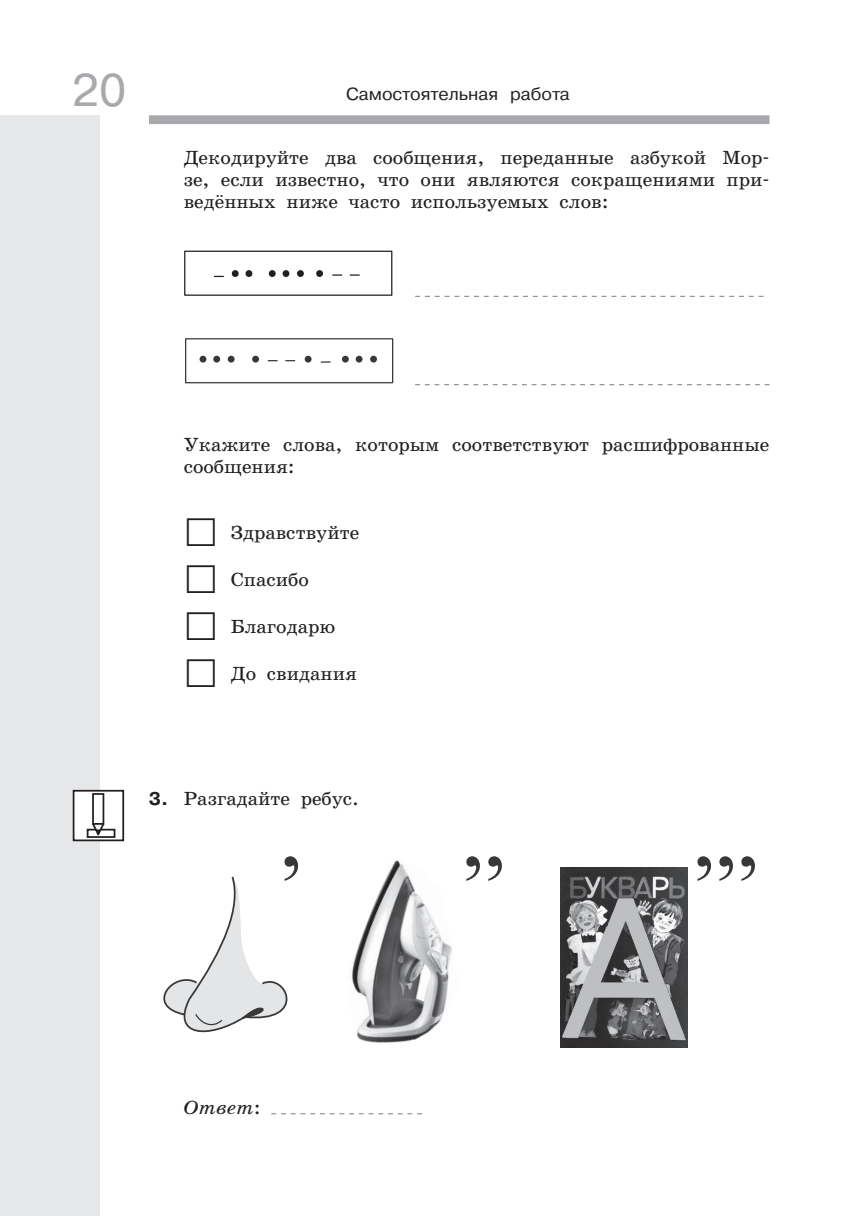
<style>
.page{position:relative;width:844px;height:1216px;background:#fff}
.page>*{position:absolute;margin:0;border:0;box-sizing:border-box;transform-origin:0 0}
.t1{font:45.5px "Pragmatica C San Pin";color:#a8a9ad}
.t2{font:19.25px/22.1px "School Book C San Pin";color:#231f20;text-align:justify}
.t3{font:italic 19.25px "School Book C San Pin";color:#231f20}
.t4{font:17.5px "Pragmatica C San Pin";color:#231f20}
.s1{font-family:"Pragmatica C San Pin";font-weight:700;font-size:18.38px}
.s2{font-style:normal}
</style>
<div class="page">
<div style="left:149px;top:115px;width:620px;height:9px;background:#a8a9ad"></div>
<div style="left:0;top:115px;width:99px;height:1100px;background:#e6e7e9"></div>
<svg style="left:415px;top:296px;width:348px;height:1px"></svg>
<svg style="left:415px;top:384px;width:354px;height:1px"></svg>
<svg style="left:271px;top:1113px;width:151px;height:1px"></svg>
<svg style="left:184px;top:250px;width:209px;height:46px"></svg>
<div style="left:269px;top:270px;width:6px;height:7px;background:#231f20;border-radius:50%"></div>
<div style="left:282px;top:270px;width:7px;height:7px;background:#231f20;border-radius:50%"></div>
<div style="left:297px;top:270px;width:7px;height:7px;background:#231f20;border-radius:50%"></div>
<div style="left:316px;top:270px;width:7px;height:7px;background:#231f20;border-radius:50%"></div>
<svg style="left:185px;top:338px;width:209px;height:46px"></svg>
<div style="left:342px;top:356px;width:7px;height:6px;background:#383839;border-radius:50%"></div>
<div style="left:355px;top:356px;width:7px;height:6px;background:#383839;border-radius:50%"></div>
<div style="left:370px;top:356px;width:7px;height:6px;background:#383839;border-radius:50%"></div>
<img style="left:560px;top:867px;width:127px;height:179px">
<svg style="left:466px;top:856px;width:14px;height:24px"></svg>
<svg style="left:488px;top:856px;width:13px;height:24px"></svg>
<svg style="left:697px;top:856px;width:13px;height:24px"></svg>
<svg style="left:719px;top:856px;width:13px;height:24px"></svg>
<svg style="left:741px;top:856px;width:13px;height:24px"></svg>
<svg style="left:163px;top:856px;width:136px;height:177px"></svg>
<img style="left:351px;top:860px;width:101px;height:183px">
<div style="left:74px;top:790px;width:49px;height:50px;background:#fff"></div>
<div style="left:73px;top:789px;width:51px;height:52px;border:2px solid #231f20"></div>
<div style="left:87px;top:828px;width:28px;height:9px;background:#fff;border:2px solid #231f20"></div>
<div style="left:92px;top:793px;width:12px;height:31px;background:#fff;border:2px solid #231f20"></div>
<svg style="left:91px;top:821px;width:15px;height:17px"></svg>
<h1 class="t1" style="left:72px;top:65px;width:56px">20</h1>
<p class="t4" style="left:346px;top:84px;width:225px">Самостоятельная работа</p>
<p class="t2" style="left:184px;top:146px;width:587px">Декодируйте два сообщения, переданные азбукой Мор&shy;зе, если известно, что они являются сокращениями при&shy;ведённых ниже часто используемых слов:</p>
<p class="t2" style="left:184px;top:433px;width:587px">Укажите слова, которым соответствуют расшифрованные сообщения:</p>
<p class="t2" style="left:231px;top:521px;width:130px">Здравствуйте</p>
<p class="t2" style="left:231px;top:568px;width:79px">Спасибо</p>
<p class="t2" style="left:231px;top:615px;width:106px">Благодарю</p>
<p class="t2" style="left:231px;top:662px;width:127px">До свидания</p>
<p class="t2" style="left:149px;top:787px;width:212px"><span class="s1">3.</span> Разгадайте ребус.</p>
<p class="t3" style="left:184px;top:1096px;width:78px">Ответ<span class="s2">:</span></p>
</div>
